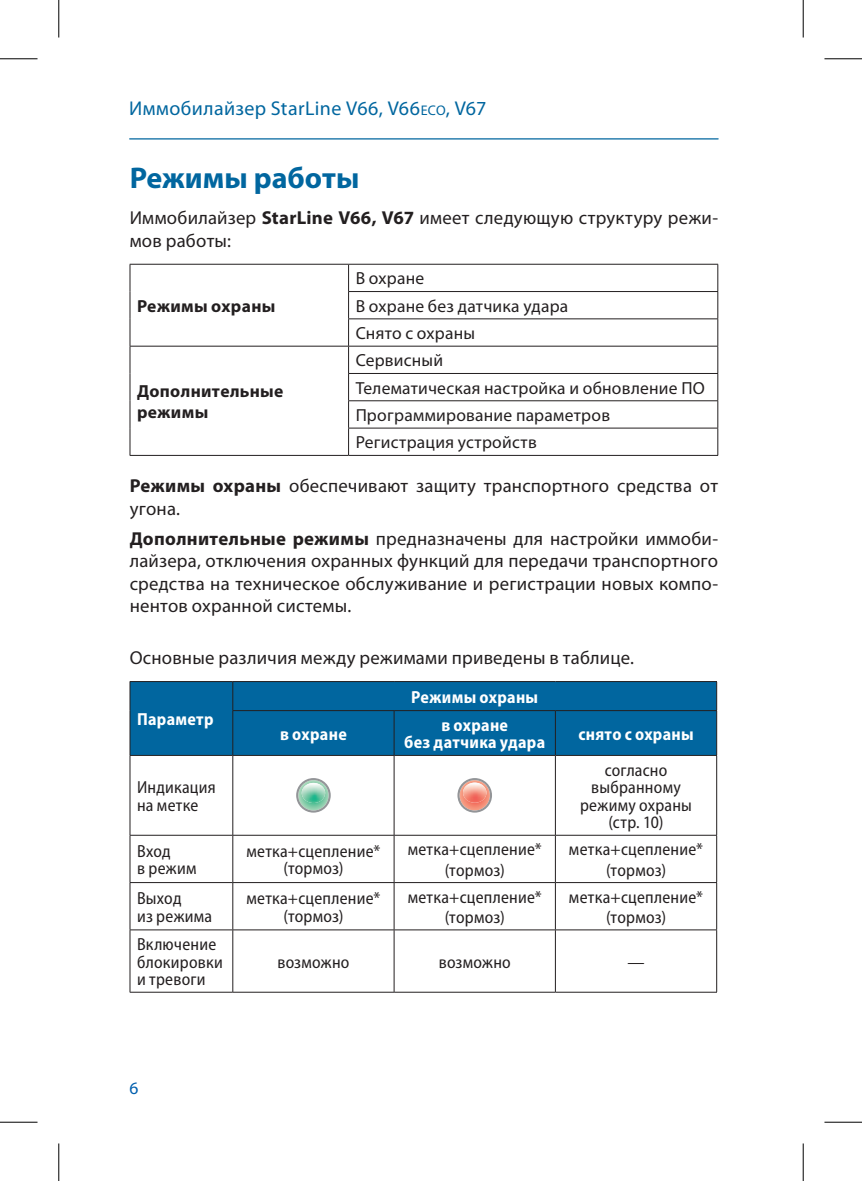
<style>
.page{position:relative;width:862px;height:1181px;background:#fff}
.page>*{position:absolute;margin:0;border:0;box-sizing:border-box;transform-origin:0 0}
.t1{font:700 30px "Myriad Pro";color:#01669f}
.t2{font:20px "Myriad Pro";letter-spacing:.02em;color:#01669f}
.t3{font:18.75px/22.5px "Myriad Pro";letter-spacing:.01em;color:#231f20}
.t4{font:semi-condensed 17.5px/17.5px "Myriad Pro";letter-spacing:.015em;color:#231f20;text-align:center}
.t5{font:17.5px/27.2px "Myriad Pro";letter-spacing:.015em;color:#231f20}
.t6{font:700 semi-condensed 17.5px/17.5px "Myriad Pro";letter-spacing:.02em;color:#fff;text-align:center}
.t7{font:700 17.5px/21px "Myriad Pro";letter-spacing:.02em;color:#231f20}
.t8{font:17.5px "Myriad Pro";color:#015fae}
.s1{font-size:14px}
.s2{font-style:inherit}
.s3{font-weight:700}
</style>
<div class="page">
<hr style="left:130px;top:138px;width:588px;height:1px;background:#01669f">
<hr style="left:130px;top:264px;width:218px;height:1px;background:#231f20">
<hr style="left:348px;top:264px;width:370px;height:1px;background:#231f20">
<hr style="left:348px;top:291px;width:370px;height:1px;background:#231f20">
<hr style="left:348px;top:318px;width:370px;height:1px;background:#231f20">
<hr style="left:130px;top:346px;width:218px;height:1px;background:#231f20">
<svg style="left:130px;top:264px;width:1px;height:191px"></svg>
<hr style="left:130px;top:455px;width:218px;height:1px;background:#231f20">
<hr style="left:348px;top:346px;width:370px;height:1px;background:#231f20">
<hr style="left:348px;top:373px;width:370px;height:1px;background:#231f20">
<hr style="left:348px;top:400px;width:370px;height:1px;background:#231f20">
<hr style="left:348px;top:427px;width:370px;height:1px;background:#231f20">
<svg style="left:348px;top:264px;width:1px;height:191px"></svg>
<svg style="left:717px;top:264px;width:1px;height:191px"></svg>
<hr style="left:348px;top:455px;width:370px;height:1px;background:#231f20">
<div style="left:131px;top:682px;width:585px;height:73px;background:#01669f"></div>
<svg style="left:131px;top:756px;width:585px;height:235px"></svg>
<hr style="left:130px;top:681px;width:103px;height:1px;background:#231f20">
<svg style="left:130px;top:682px;width:1px;height:28px"></svg>
<hr style="left:130px;top:710px;width:1px;height:45px;background:#231f20">
<hr style="left:233px;top:681px;width:161px;height:1px;background:#231f20">
<svg style="left:232px;top:682px;width:1px;height:28px"></svg>
<hr style="left:394px;top:681px;width:161px;height:1px;background:#231f20">
<hr style="left:555px;top:681px;width:162px;height:1px;background:#231f20">
<svg style="left:716px;top:682px;width:1px;height:28px"></svg>
<hr style="left:232px;top:710px;width:162px;height:1px;background:#231f20">
<hr style="left:232px;top:711px;width:1px;height:44px;background:#231f20">
<hr style="left:394px;top:710px;width:161px;height:1px;background:#231f20">
<hr style="left:394px;top:711px;width:1px;height:44px;background:#231f20">
<hr style="left:555px;top:710px;width:162px;height:1px;background:#231f20">
<hr style="left:555px;top:711px;width:1px;height:44px;background:#231f20">
<hr style="left:716px;top:711px;width:1px;height:44px;background:#231f20">
<hr style="left:130px;top:755px;width:103px;height:1px;background:#231f20">
<hr style="left:233px;top:755px;width:161px;height:1px;background:#231f20">
<hr style="left:394px;top:755px;width:161px;height:1px;background:#231f20">
<hr style="left:555px;top:755px;width:162px;height:1px;background:#231f20">
<hr style="left:130px;top:755px;width:1px;height:80px;background:#231f20">
<hr style="left:232px;top:755px;width:1px;height:80px;background:#231f20">
<hr style="left:394px;top:755px;width:1px;height:80px;background:#231f20">
<hr style="left:555px;top:755px;width:1px;height:80px;background:#231f20">
<hr style="left:716px;top:755px;width:1px;height:80px;background:#231f20">
<hr style="left:130px;top:834px;width:103px;height:1px;background:#231f20">
<hr style="left:130px;top:835px;width:1px;height:47px;background:#231f20">
<hr style="left:233px;top:834px;width:161px;height:1px;background:#231f20">
<hr style="left:232px;top:835px;width:1px;height:47px;background:#231f20">
<hr style="left:394px;top:834px;width:161px;height:1px;background:#231f20">
<hr style="left:394px;top:835px;width:1px;height:47px;background:#231f20">
<hr style="left:555px;top:834px;width:162px;height:1px;background:#231f20">
<hr style="left:555px;top:835px;width:1px;height:47px;background:#231f20">
<hr style="left:716px;top:835px;width:1px;height:47px;background:#231f20">
<hr style="left:130px;top:882px;width:103px;height:1px;background:#231f20">
<hr style="left:130px;top:883px;width:1px;height:46px;background:#231f20">
<hr style="left:233px;top:882px;width:161px;height:1px;background:#231f20">
<hr style="left:232px;top:883px;width:1px;height:46px;background:#231f20">
<hr style="left:394px;top:882px;width:161px;height:1px;background:#231f20">
<hr style="left:394px;top:883px;width:1px;height:46px;background:#231f20">
<hr style="left:555px;top:882px;width:162px;height:1px;background:#231f20">
<hr style="left:555px;top:883px;width:1px;height:46px;background:#231f20">
<hr style="left:716px;top:883px;width:1px;height:46px;background:#231f20">
<hr style="left:130px;top:929px;width:103px;height:1px;background:#231f20">
<hr style="left:130px;top:930px;width:1px;height:62px;background:#231f20">
<hr style="left:233px;top:929px;width:161px;height:1px;background:#231f20">
<hr style="left:232px;top:930px;width:1px;height:62px;background:#231f20">
<hr style="left:394px;top:929px;width:161px;height:1px;background:#231f20">
<hr style="left:394px;top:930px;width:1px;height:62px;background:#231f20">
<hr style="left:555px;top:929px;width:162px;height:1px;background:#231f20">
<hr style="left:555px;top:930px;width:1px;height:62px;background:#231f20">
<hr style="left:716px;top:930px;width:1px;height:62px;background:#231f20">
<hr style="left:130px;top:991px;width:103px;height:1px;background:#231f20">
<hr style="left:233px;top:991px;width:161px;height:1px;background:#231f20">
<hr style="left:394px;top:991px;width:161px;height:1px;background:#231f20">
<hr style="left:555px;top:991px;width:162px;height:1px;background:#231f20">
<svg style="left:296px;top:778px;width:35px;height:34px"></svg>
<img style="left:302px;top:783px;width:23px;height:20px">
<svg style="left:457px;top:778px;width:35px;height:34px"></svg>
<img style="left:463px;top:782px;width:23px;height:20px">
<hr style="left:0;top:58px;width:38px;height:1px;background:#000">
<hr style="left:824px;top:58px;width:38px;height:1px;background:#000">
<hr style="left:0;top:1121px;width:38px;height:1px;background:#000">
<hr style="left:824px;top:1121px;width:38px;height:1px;background:#000">
<hr style="left:58px;top:0;width:1px;height:38px;background:#000">
<hr style="left:58px;top:1143px;width:1px;height:38px;background:#000">
<hr style="left:802px;top:0;width:1px;height:38px;background:#000">
<hr style="left:802px;top:1143px;width:1px;height:38px;background:#000">
<p class="t2" style="left:129px;top:96px;width:359px">Иммобилайзер StarLine V66, V66<span class="s1">ECO</span><span class="s2">, V67</span></p>
<h1 class="t1" style="left:130px;top:158px;width:231px">Режимы работы</h1>
<p class="t3" style="left:130px;top:206px;width:590px">Иммобилайзер <span class="s3">StarLine V66, V67</span> имеет следующую структуру режи&shy;мов работы:</p>
<p class="t7" style="left:137px;top:295px;width:140px">Режимы охраны</p>
<p class="t5" style="left:356px;top:265px;width:214px">В охране<br>В охране без датчика удара<br>Снято с охраны</p>
<p class="t5" style="left:356px;top:346px;width:350px">Сервисный<br>Телематическая настройка и обновление ПО<br>Программирование параметров<br>Регистрация устройств</p>
<p class="t3" style="left:130px;top:474px;width:590px"><span class="s3">Режимы охраны</span> обеспечивают защиту транспортного средства от угона.</p>
<p class="t3" style="left:130px;top:526px;width:590px;text-align:justify"><span class="s3">Дополнительные режимы</span> предназначены для настройки иммоби&shy;лайзера, отключения охранных функций для передачи транспортного средства на техническое обслуживание и регистрации новых компо&shy;нентов охранной системы.</p>
<p class="t3" style="left:130px;top:646px;width:506px">Основные различия между режимами приведены в таблице.</p>
<p class="t7" style="left:137px;top:380px;width:148px">Дополнительные режимы</p>
<p class="t6" style="left:137px;top:710px;width:78px">Параметр</p>
<p class="t4" style="left:137px;top:779px;width:80px;text-align:left">Индикация на метке</p>
<p class="t6" style="left:411px;top:688px;width:128px">Режимы охраны</p>
<p class="t6" style="left:280px;top:725px;width:68px">в охране</p>
<p class="t6" style="left:404px;top:716px;width:142px">в охране<br>без датчика удара</p>
<p class="t6" style="left:578px;top:725px;width:117px">снято с охраны</p>
<p class="t4" style="left:580px;top:761px;width:113px">согласно выбранному режиму охраны (стр. 10)</p>
<p class="t4" style="left:137px;top:842px;width:61px;text-align:left">Вход<br>в режим</p>
<p class="t4" style="left:246px;top:842px;width:136px">метка+сцепление* (тормоз)</p>
<p class="t4" style="left:408px;top:840px;width:136px;line-height:20px">метка+сцепление* (тормоз)</p>
<p class="t4" style="left:569px;top:840px;width:136px;line-height:20px">метка+сцепление* (тормоз)</p>
<p class="t4" style="left:137px;top:889px;width:77px;text-align:left">Выход<br>из режима</p>
<p class="t4" style="left:246px;top:889px;width:136px">метка+сцепление* (тормоз)</p>
<p class="t4" style="left:408px;top:887px;width:136px;line-height:20px">метка+сцепление* (тормоз)</p>
<p class="t4" style="left:569px;top:887px;width:136px;line-height:20px">метка+сцепление* (тормоз)</p>
<p class="t4" style="left:137px;top:936px;width:87px;text-align:left">Включение блокировки и тревоги</p>
<p class="t4" style="left:277px;top:953px;width:74px">возможно</p>
<p class="t4" style="left:439px;top:953px;width:74px">возможно</p>
<p class="t4" style="left:627px;top:953px;width:19px">—</p>
<p class="t8" style="left:129px;top:1076px;width:10px">6</p>
</div>
